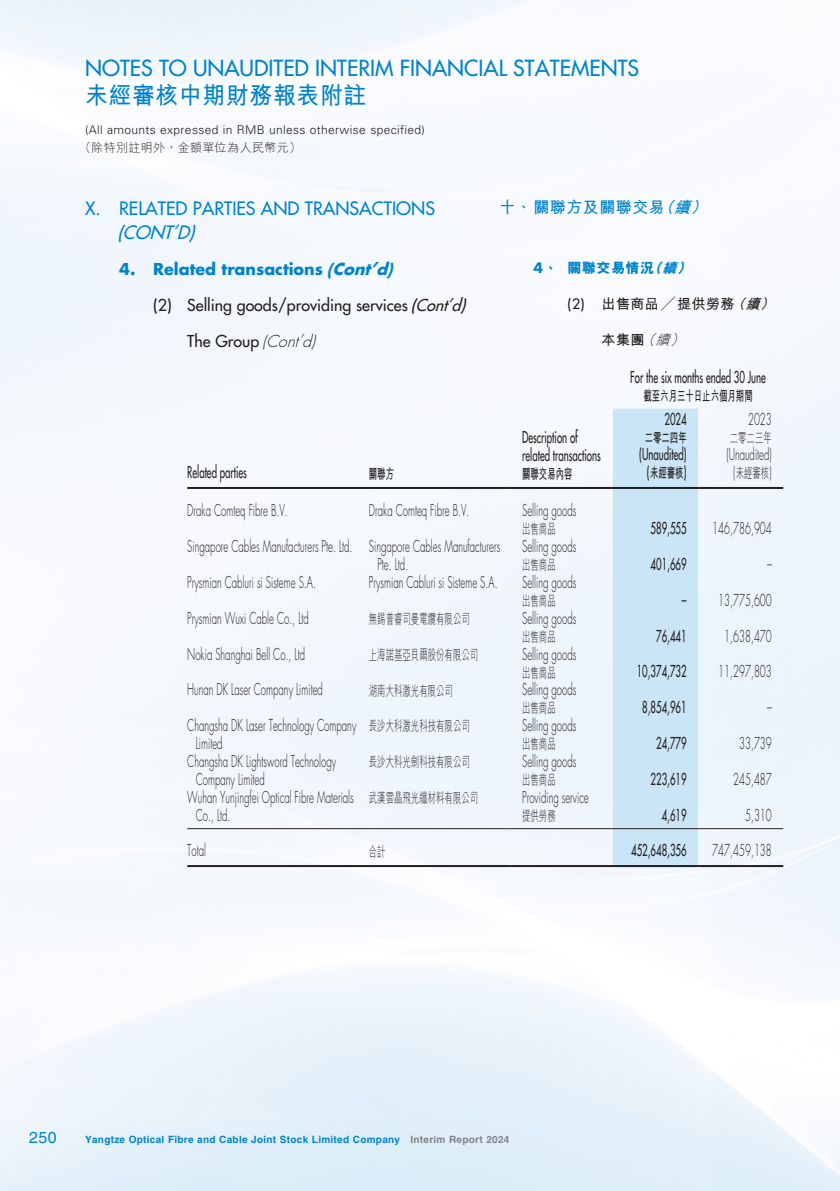
<style>
.page{position:relative;width:840px;height:1191px;background:#fff}
.page>*{position:absolute;margin:0;border:0;box-sizing:border-box;transform-origin:0 0}
.t1{font:700 24px "M Hei HK";letter-spacing:.03em;color:#0083ca;scale:.95 1}
.t2{font:500 21.6px "Futura Std";color:#0083ca}
.t3{font:500 18px "Futura Std";color:#0083ca}
.t4{font:italic 500 18px "Futura Std";color:#0083ca}
.t5{font:300 16px/18px "Futura Std";color:#231f20;scale:.6 1}
.t6{font:500 16px/18px "Futura Std";color:#231f20;scale:.6 1}
.t7{font:500 16px "Futura Std";color:#231f20}
.t8{font:700 16px "Futura Std";color:#0083ca}
.t9{font:700 16px "M Hei HK";letter-spacing:.03em;color:#0083ca}
.t10{font:16px "Helvetica LT Std";color:#0083ca}
.t11{font:300 14px "M Hei HK";color:#231f20;scale:.6 1}
.t12{font:700 14px "M Hei HK";color:#231f20;scale:.6 1}
.t13{font:700 14px "M Hei HK";letter-spacing:.03em;color:#231f20}
.t14{font:800 14px "M Hei HK";letter-spacing:.035em;color:#0083ca}
.t15{font:700 14px "M Hei HK";color:#231f20}
.t16{font:300 12px "Univers LT Std";letter-spacing:.03em;color:#231f20}
.t17{font:300 12px "M Hei HK";letter-spacing:.03em;color:#231f20}
.t18{font:700 10px "Helvetica LT Std";letter-spacing:.03em;color:#0083ca}
.s1{font-style:italic}
.s2{font-weight:300;font-style:italic}
.s3{font-family:"Futura Std";font-weight:700}
.s4{font-family:"Futura Std";font-weight:500}
.s5{font-family:"Futura Std";font-weight:500;font-size:16px}
.s6{font-family:"Futura Std";font-size:16px}
.s7{font-weight:500}
.s8{color:#808285}
</style>
<div class="page">
<img style="left:0;top:0;width:839px;height:1191px">
<div style="left:612px;top:409px;width:85px;height:456px;background:#cae5f5"></div>
<hr style="left:187px;top:487px;width:182px;height:2px;background:#231f20">
<hr style="left:369px;top:487px;width:141px;height:2px;background:#231f20">
<hr style="left:510px;top:487px;width:102px;height:2px;background:#231f20">
<hr style="left:612px;top:487px;width:85px;height:2px;background:#231f20">
<hr style="left:697px;top:487px;width:85px;height:2px;background:#231f20">
<hr style="left:187px;top:828px;width:182px;height:1px;background:#231f20">
<hr style="left:369px;top:828px;width:141px;height:1px;background:#231f20">
<hr style="left:510px;top:828px;width:102px;height:1px;background:#231f20">
<hr style="left:612px;top:828px;width:85px;height:1px;background:#231f20">
<hr style="left:697px;top:828px;width:85px;height:1px;background:#231f20">
<hr style="left:187px;top:865px;width:182px;height:2px;background:#231f20">
<hr style="left:369px;top:865px;width:141px;height:2px;background:#231f20">
<hr style="left:510px;top:865px;width:102px;height:2px;background:#231f20">
<hr style="left:612px;top:865px;width:85px;height:2px;background:#231f20">
<hr style="left:697px;top:865px;width:85px;height:2px;background:#231f20">
<h2 class="t2" style="left:85px;top:54px;width:555px">NOTES TO UNAUDITED INTERIM FINANCIAL STATEMENTS</h2>
<h1 class="t1" style="left:85px;top:77px;width:297px">未經審核中期財務報表附註</h1>
<p class="t16" style="left:85px;top:122px;width:341px">(All amounts expressed in RMB unless otherwise specified)</p>
<p class="t17" style="left:79px;top:141px;width:223px">（除特別註明外，金額單位為人民幣元）</p>
<p class="t3" style="left:85px;top:197px;width:351px">X. RELATED PARTIES AND TRANSACTIONS</p>
<p class="t4" style="left:117px;top:221px;width:84px">(CONT’D)</p>
<p class="t8" style="left:119px;top:258px;width:280px">4. Related transactions <span class="s1">(Cont’d)</span></p>
<p class="t7" style="left:153px;top:295px;width:318px">(2) Selling goods/providing services <span class="s1">(Cont’d)</span></p>
<p class="t7" style="left:187px;top:331px;width:134px">T h e G ro u p <span class="s2">(Cont’d)</span></p>
<p class="t6" style="left:187px;top:463px;width:101px">Related parties</p>
<p class="t12" style="left:369px;top:463px;width:44px">關聯方</p>
<p class="t9" style="left:499px;top:195px;width:214px">十、關聯方及關聯交易<span class="s1">（續）</span></p>
<p class="t14" style="left:533px;top:261px;width:162px"><span class="s3">4</span>、 關聯交易情況<span class="s1">（續）</span></p>
<p class="t13" style="left:567px;top:293px;width:213px"><span class="s4">(2)</span> 出售商品╱提供勞務<span class="s1">（續）</span></p>
<p class="t15" style="left:601px;top:329px;width:88px">本集團<span class="s2">（續）</span></p>
<p class="t6" style="left:522px;top:428px;width:132px">Description of related transactions</p>
<p class="t12" style="left:522px;top:463px;width:86px">關聯交易內容</p>
<p class="t6" style="left:630px;top:368px;width:227px">For the six months ended 30 June</p>
<p class="t12" style="left:643px;top:385px;width:184px">截至六月三十日止六個月期間</p>
<p class="t6" style="left:664px;top:410px;width:38px">2024</p>
<p class="t12" style="left:644px;top:427px;width:71px">二零二四年</p>
<p class="t6" style="left:639px;top:445px;width:81px">(Unaudited)</p>
<p class="t12" style="left:646px;top:463px;width:68px"><span class="s5">(</span>未經審核<span class="s5">)</span></p>
<p class="t5" style="left:747px;top:410px;width:41px">2023</p>
<p class="t11" style="left:729px;top:430px;width:71px">二零二三年</p>
<p class="t5" style="left:726px;top:446px;width:77px">(Unaudited)</p>
<p class="t11" style="left:732px;top:466px;width:66px"><span class="s6">(</span>未經審核<span class="s6">)</span></p>
<p class="t5" style="left:187px;top:502px;width:169px">Draka Comteq Fibre B.V.</p>
<p class="t5" style="left:369px;top:502px;width:169px">Draka Comteq Fibre B.V.</p>
<p class="t5" style="left:522px;top:502px;width:92px">Selling goods</p>
<p class="t11" style="left:522px;top:522px;width:57px">出售商品</p>
<p class="t6" style="left:650px;top:519px;width:62px">589,555</p>
<p class="t5" style="left:712px;top:519px;width:101px">146,786,904</p>
<p class="t5" style="left:377px;top:537px;width:206px;text-indent:-190px">Singapore Cables Manufacturers Pte. Ltd. Singapore Cables Manufacturers<br>Pte. Ltd.</p>
<p class="t5" style="left:522px;top:538px;width:92px">Selling goods</p>
<p class="t11" style="left:522px;top:558px;width:57px">出售商品</p>
<p class="t6" style="left:650px;top:555px;width:62px">401,669</p>
<p class="t5" style="left:766px;top:555px;width:9px">–</p>
<p class="t5" style="left:187px;top:573px;width:216px">Prysmian Cabluri si Sisteme S.A.</p>
<p class="t5" style="left:369px;top:573px;width:216px">Prysmian Cabluri si Sisteme S.A.</p>
<p class="t5" style="left:522px;top:573px;width:92px">Selling goods</p>
<p class="t11" style="left:522px;top:594px;width:57px">出售商品</p>
<p class="t5" style="left:681px;top:591px;width:151px"><span class="s7">–</span> 13,775,600</p>
<p class="t5" style="left:187px;top:609px;width:204px">Prysmian Wuxi Cable Co., Ltd</p>
<p class="t11" style="left:369px;top:612px;width:169px">無錫普睿司曼電纜有限公司</p>
<p class="t5" style="left:522px;top:609px;width:92px">Selling goods</p>
<p class="t11" style="left:522px;top:629px;width:57px">出售商品</p>
<p class="t6" style="left:655px;top:627px;width:52px">76,441</p>
<p class="t5" style="left:723px;top:627px;width:81px">1,638,470</p>
<p class="t5" style="left:187px;top:645px;width:198px">Nokia Shanghai Bell Co., Ltd</p>
<p class="t11" style="left:369px;top:647px;width:184px">上海諾基亞貝爾股份有限公司</p>
<p class="t5" style="left:522px;top:645px;width:92px">Selling goods</p>
<p class="t11" style="left:522px;top:665px;width:57px">出售商品</p>
<p class="t6" style="left:636px;top:662px;width:85px">10,374,732</p>
<p class="t5" style="left:717px;top:663px;width:91px">11,297,803</p>
<p class="t5" style="left:187px;top:681px;width:227px">Hunan DK Laser Company Limited</p>
<p class="t11" style="left:369px;top:683px;width:141px">湖南大科激光有限公司</p>
<p class="t5" style="left:522px;top:681px;width:92px">Selling goods</p>
<p class="t11" style="left:522px;top:701px;width:57px">出售商品</p>
<p class="t6" style="left:642px;top:698px;width:75px">8,854,961</p>
<p class="t5" style="left:766px;top:698px;width:9px">–</p>
<p class="t5" style="left:196px;top:716px;width:269px;text-indent:-9px">Changsha DK Laser Technology Company<br>Limited</p>
<p class="t11" style="left:369px;top:719px;width:169px">長沙大科激光科技有限公司</p>
<p class="t5" style="left:522px;top:717px;width:92px">Selling goods</p>
<p class="t11" style="left:522px;top:737px;width:57px">出售商品</p>
<p class="t6" style="left:655px;top:734px;width:52px">24,779</p>
<p class="t5" style="left:738px;top:734px;width:56px">33,739</p>
<p class="t5" style="left:196px;top:752px;width:235px;text-indent:-9px">Changsha DK Lightsword Technology<br>Company Limited</p>
<p class="t11" style="left:369px;top:755px;width:169px">長沙大科光劍科技有限公司</p>
<p class="t5" style="left:522px;top:753px;width:92px">Selling goods</p>
<p class="t11" style="left:522px;top:773px;width:57px">出售商品</p>
<p class="t6" style="left:650px;top:770px;width:62px">223,619</p>
<p class="t5" style="left:732px;top:770px;width:66px">245,487</p>
<p class="t5" style="left:196px;top:788px;width:265px;text-indent:-9px">Wuhan Yunjingfei Optical Fibre Materials<br>Co., Ltd.</p>
<p class="t11" style="left:369px;top:791px;width:184px">武漢雲晶飛光纖材料有限公司</p>
<p class="t5" style="left:522px;top:789px;width:113px">Providing service</p>
<p class="t11" style="left:522px;top:809px;width:57px">提供勞務</p>
<p class="t6" style="left:661px;top:806px;width:43px">4,619</p>
<p class="t5" style="left:744px;top:806px;width:46px">5,310</p>
<p class="t5" style="left:187px;top:842px;width:33px">Total</p>
<p class="t11" style="left:369px;top:844px;width:29px">合計</p>
<p class="t6" style="left:630px;top:841px;width:94px">452,648,356</p>
<p class="t5" style="left:712px;top:842px;width:101px">747,459,138</p>
<p class="t10" style="left:29px;top:1128px;width:29px">250</p>
<p class="t18" style="left:85px;top:1133px;width:425px">Yangtze Optical Fibre and Cable Joint Stock Limited Company <span class="s8">Interim Report 2024</span></p>
</div>
